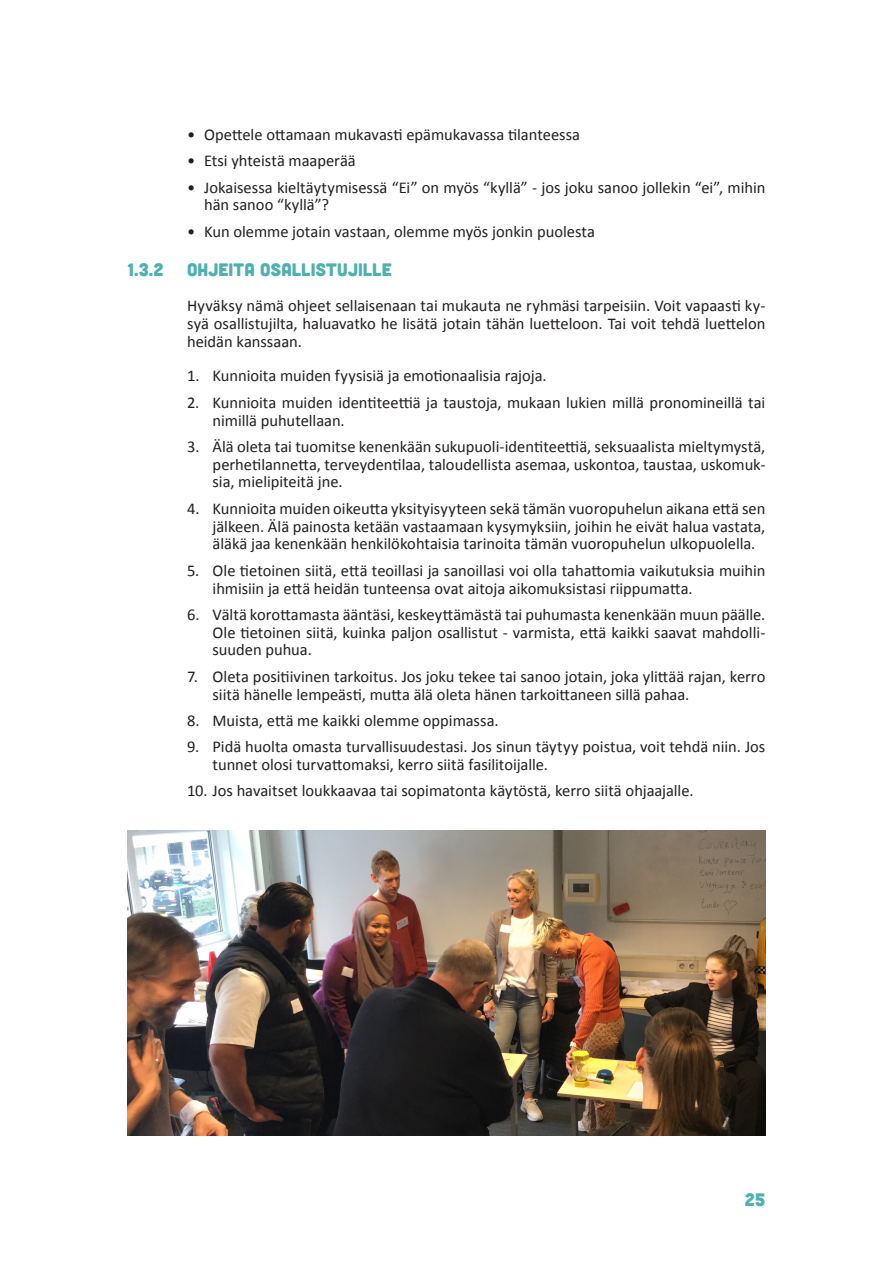
<style>
.page{position:relative;width:893px;height:1263px;background:#fff}
.page>*{position:absolute;margin:0;border:0;box-sizing:border-box;transform-origin:0 0}
.t1{font:18px "Cubano";letter-spacing:.01em;color:#4fb0b0}
.t2{font:18px "Cubano Sharp";color:#4fb0b0}
.t3{font:16.5px/17.9px "Calibri";letter-spacing:-.005em;color:#231f20}
</style>
<div class="page">
<img style="left:128px;top:830px;width:637px;height:305px">
<p class="t3" style="left:187px;top:125px;width:395px">• Opettele ottamaan mukavasti epämukavassa tilanteessa</p>
<p class="t3" style="left:187px;top:151px;width:170px">• Etsi yhteistä maaperää</p>
<p class="t3" style="left:204px;top:178px;width:563px;text-indent:-17px">• Jokaisessa kieltäytymisessä “Ei” on myös “kyllä” - jos joku sanoo jollekin “ei”, mihin hän sanoo “kyllä”?</p>
<p class="t3" style="left:187px;top:222px;width:410px">• Kun olemme jotain vastaan, olemme myös jonkin puolesta</p>
<p class="t1" style="left:128px;top:258px;width:38px">1.3.2</p>
<p class="t1" style="left:187px;top:258px;width:206px">OHJEITA OSALLISTUJILLE</p>
<p class="t3" style="left:187px;top:296px;width:580px;text-align:justify">Hyväksy nämä ohjeet sellaisenaan tai mukauta ne ryhmäsi tarpeisiin. Voit vapaasti ky&shy;syä osallistujilta, haluavatko he lisätä jotain tähän luetteloon. Tai voit tehdä luettelon heidän kanssaan.</p>
<p class="t3" style="left:187px;top:366px;width:361px">1. Kunnioita muiden fyysisiä ja emotionaalisia rajoja.</p>
<p class="t3" style="left:213px;top:393px;width:554px;text-indent:-26px">2. Kunnioita muiden identiteettiä ja taustoja, mukaan lukien millä pronomineillä tai nimillä puhutellaan.</p>
<p class="t3" style="left:213px;top:437px;width:554px;text-align:justify;text-indent:-26px">3. Älä oleta tai tuomitse kenenkään sukupuoli-identiteettiä, seksuaalista mieltymystä, perhetilannetta, terveydentilaa, taloudellista asemaa, uskontoa, taustaa, uskomuk&shy;sia, mielipiteitä jne.</p>
<p class="t3" style="left:213px;top:499px;width:554px;text-align:justify;text-indent:-26px">4. Kunnioita muiden oikeutta yksityisyyteen sekä tämän vuoropuhelun aikana että sen jälkeen. Älä painosta ketään vastaamaan kysymyksiin, joihin he eivät halua vastata, äläkä jaa kenenkään henkilökohtaisia tarinoita tämän vuoropuhelun ulkopuolella.</p>
<p class="t3" style="left:213px;top:561px;width:554px;text-indent:-26px">5. Ole tietoinen siitä, että teoillasi ja sanoillasi voi olla tahattomia vaikutuksia muihin ihmisiin ja että heidän tunteensa ovat aitoja aikomuksistasi riippumatta.</p>
<p class="t3" style="left:213px;top:605px;width:554px;text-align:justify;text-indent:-26px">6. Vältä korottamasta ääntäsi, keskeyttämästä tai puhumasta kenenkään muun päälle.<br>Ole tietoinen siitä, kuinka paljon osallistut - varmista, että kaikki saavat mahdolli&shy;suuden puhua.</p>
<p class="t3" style="left:213px;top:667px;width:554px;text-indent:-26px">7. Oleta positiivinen tarkoitus. Jos joku tekee tai sanoo jotain, joka ylittää rajan, kerro siitä hänelle lempeästi, mutta älä oleta hänen tarkoittaneen sillä pahaa.</p>
<p class="t3" style="left:187px;top:711px;width:313px">8. Muista, että me kaikki olemme oppimassa.</p>
<p class="t3" style="left:213px;top:737px;width:554px;text-indent:-26px">9. Pidä huolta omasta turvallisuudestasi. Jos sinun täytyy poistua, voit tehdä niin. Jos tunnet olosi turvattomaksi, kerro siitä fasilitoijalle.</p>
<p class="t3" style="left:187px;top:781px;width:508px">10. Jos havaitset loukkaavaa tai sopimatonta käytöstä, kerro siitä ohjaajalle.</p>
<p class="t2" style="left:745px;top:1188px;width:22px">25</p>
</div>
